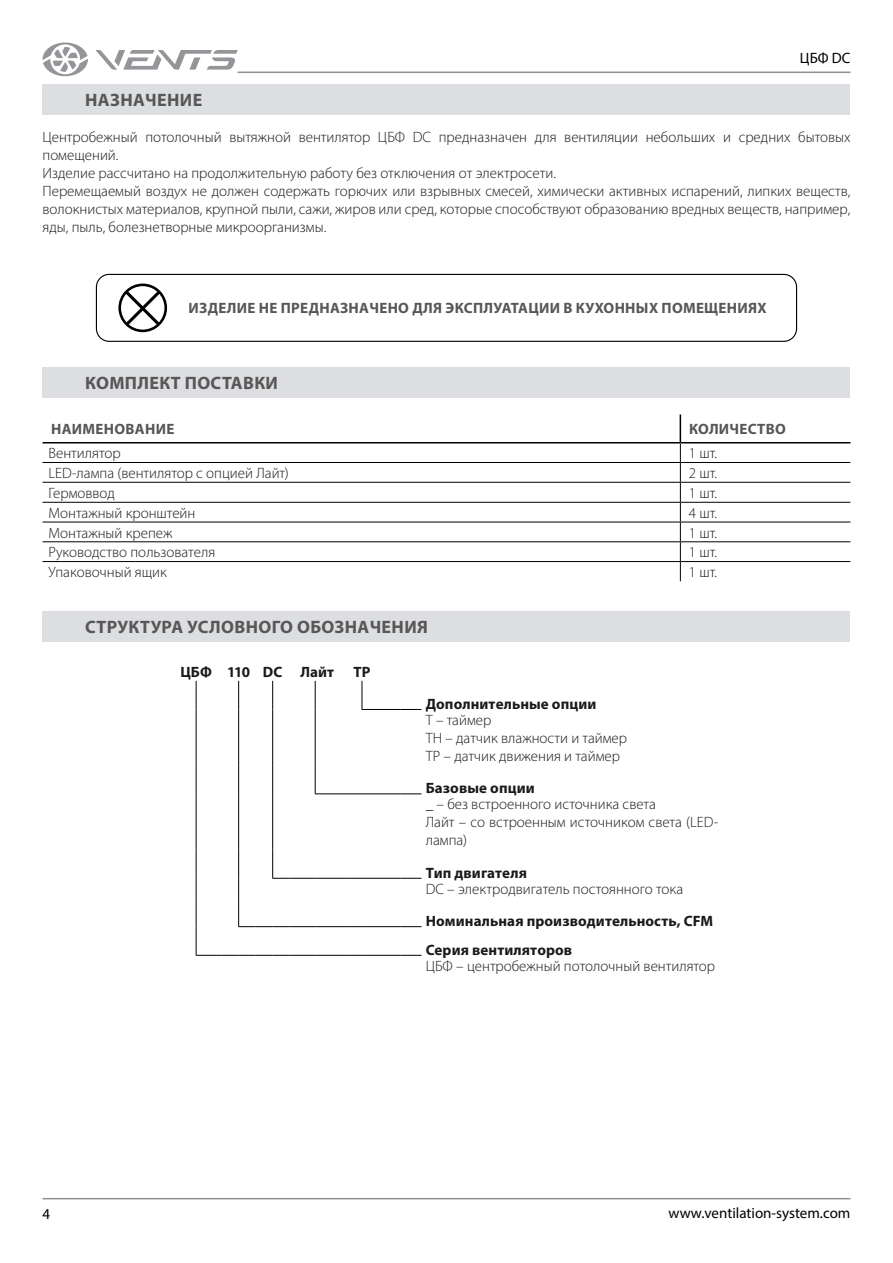
<style>
.page{position:relative;width:893px;height:1263px;background:#fff}
.page>*{position:absolute;margin:0;border:0;box-sizing:border-box;transform-origin:0 0}
.t1{font:700 18px "Myriad Pro";letter-spacing:.02em;color:#575756}
.t2{font:300 15px/18px "Myriad Pro";color:#1a1a19}
.t3{font:700 15px/28.7px "Myriad Pro";letter-spacing:.01em;color:#1a1a19}
.t4{font:700 15px "Myriad Pro";letter-spacing:.02em;color:#575756}
.t5{font:15px "Myriad Pro";color:#000}
</style>
<div class="page">
<hr style="left:43px;top:1198px;width:807px;height:1px;background:#8e9196">
<hr style="left:238px;top:72px;width:612px;height:1px;background:#8e9196">
<svg style="left:95px;top:50px;width:143px;height:20px"></svg>
<svg style="left:43px;top:43px;width:45px;height:33px"></svg>
<hr style="left:43px;top:462px;width:637px;height:1px;background:#000">
<hr style="left:680px;top:462px;width:170px;height:1px;background:#000">
<hr style="left:43px;top:482px;width:637px;height:1px;background:#000">
<hr style="left:680px;top:482px;width:170px;height:1px;background:#000">
<hr style="left:43px;top:502px;width:637px;height:1px;background:#000">
<hr style="left:680px;top:502px;width:170px;height:1px;background:#000">
<hr style="left:43px;top:522px;width:637px;height:1px;background:#000">
<hr style="left:680px;top:522px;width:170px;height:1px;background:#000">
<hr style="left:43px;top:541px;width:637px;height:1px;background:#000">
<hr style="left:680px;top:541px;width:170px;height:1px;background:#000">
<hr style="left:43px;top:561px;width:637px;height:1px;background:#000">
<hr style="left:680px;top:561px;width:170px;height:1px;background:#000">
<svg style="left:680px;top:414px;width:1px;height:167px"></svg>
<hr style="left:43px;top:442px;width:637px;height:1px;background:#000">
<hr style="left:680px;top:442px;width:170px;height:1px;background:#000">
<svg style="left:362px;top:681px;width:59px;height:29px"></svg>
<svg style="left:315px;top:681px;width:1px;height:28px"></svg>
<hr style="left:315px;top:709px;width:1px;height:56px;background:#000">
<svg style="left:315px;top:765px;width:1px;height:28px"></svg>
<hr style="left:315px;top:793px;width:30px;height:1px;background:#000">
<svg style="left:345px;top:793px;width:76px;height:1px"></svg>
<svg style="left:272px;top:681px;width:1px;height:28px"></svg>
<hr style="left:272px;top:709px;width:1px;height:56px;background:#000">
<svg style="left:272px;top:765px;width:1px;height:29px"></svg>
<hr style="left:272px;top:794px;width:1px;height:56px;background:#000">
<hr style="left:315px;top:878px;width:30px;height:1px;background:#000">
<svg style="left:345px;top:878px;width:76px;height:1px"></svg>
<svg style="left:238px;top:681px;width:1px;height:28px"></svg>
<hr style="left:238px;top:709px;width:1px;height:56px;background:#000">
<svg style="left:238px;top:765px;width:1px;height:29px"></svg>
<hr style="left:238px;top:794px;width:1px;height:56px;background:#000">
<hr style="left:315px;top:926px;width:30px;height:1px;background:#000">
<svg style="left:345px;top:926px;width:76px;height:1px"></svg>
<svg style="left:196px;top:681px;width:1px;height:28px"></svg>
<hr style="left:196px;top:709px;width:1px;height:56px;background:#000">
<svg style="left:196px;top:765px;width:1px;height:29px"></svg>
<hr style="left:196px;top:794px;width:1px;height:56px;background:#000">
<svg style="left:196px;top:850px;width:119px;height:106px"></svg>
<hr style="left:315px;top:955px;width:30px;height:1px;background:#000">
<svg style="left:345px;top:955px;width:76px;height:1px"></svg>
<div style="left:96px;top:274px;width:701px;height:68px;border:1px solid #000;border-radius:13px"></div>
<svg style="left:118px;top:284px;width:49px;height:48px"></svg>
<div style="left:43px;top:84px;width:807px;height:31px;background:#dcdee1"></div>
<div style="left:43px;top:367px;width:807px;height:30px;background:#dcdee1"></div>
<div style="left:43px;top:611px;width:807px;height:31px;background:#dcdee1"></div>
<p class="t1" style="left:85px;top:88px;width:119px">НАЗНАЧЕНИЕ</p>
<p class="t5" style="left:800px;top:49px;width:52px">ЦБФ DC</p>
<p class="t2" style="left:43px;top:128px;width:809px">Центробежный потолочный вытяжной вентилятор ЦБФ DC предназначен для вентиляции небольших и средних бытовых помещений.<br>Изделие рассчитано на продолжительную работу без отключения от электросети.<br>Перемещаемый воздух не должен содержать горючих или взрывных смесей, химически активных испарений, липких веществ, волокнистых материалов, крупной пыли, сажи, жиров или сред, которые способствуют образованию вредных веществ, например, яды, пыль, болезнетворные микроорганизмы.</p>
<p class="t4" style="left:189px;top:299px;width:580px">ИЗДЕЛИЕ НЕ ПРЕДНАЗНАЧЕНО ДЛЯ ЭКСПЛУАТАЦИИ В КУХОННЫХ ПОМЕЩЕНИЯХ</p>
<p class="t1" style="left:85px;top:371px;width:194px">КОМПЛЕКТ ПОСТАВКИ</p>
<p class="t4" style="left:51px;top:419px;width:125px">НАИМЕНОВАНИЕ</p>
<p class="t4" style="left:689px;top:419px;width:98px">КОЛИЧЕСТВО</p>
<p class="t2" style="left:49px;top:444px;width:74px">Вентилятор</p>
<p class="t2" style="left:689px;top:444px;width:30px">1 шт.</p>
<p class="t2" style="left:49px;top:464px;width:242px">LED-лампа (вентилятор с опцией Лайт)</p>
<p class="t2" style="left:689px;top:464px;width:30px">2 шт.</p>
<p class="t2" style="left:49px;top:484px;width:68px">Гермоввод</p>
<p class="t2" style="left:689px;top:484px;width:30px">1 шт.</p>
<p class="t2" style="left:49px;top:504px;width:148px">Монтажный кронштейн</p>
<p class="t2" style="left:689px;top:504px;width:30px">4 шт.</p>
<p class="t2" style="left:49px;top:524px;width:125px">Монтажный крепеж</p>
<p class="t2" style="left:689px;top:524px;width:30px">1 шт.</p>
<p class="t2" style="left:49px;top:543px;width:168px">Руководство пользователя</p>
<p class="t2" style="left:689px;top:543px;width:30px">1 шт.</p>
<p class="t2" style="left:49px;top:563px;width:120px">Упаковочный ящик</p>
<p class="t2" style="left:689px;top:563px;width:30px">1 шт.</p>
<p class="t1" style="left:85px;top:615px;width:344px">СТРУКТУРА УСЛОВНОГО ОБОЗНАЧЕНИЯ</p>
<p class="t5" style="left:43px;top:1204px;width:9px">4</p>
<p class="t3" style="left:180px;top:657px;width:155px">ЦБФ 110 DC Лайт</p>
<p class="t3" style="left:353px;top:657px;width:18px">ТР</p>
<p class="t3" style="left:426px;top:689px;width:172px">Дополнительные опции</p>
<p class="t2" style="left:426px;top:711px;width:203px">Т – таймер<br>ТН – датчик влажности и таймер<br>ТР – датчик движения и таймер</p>
<p class="t3" style="left:426px;top:774px;width:111px">Базовые опции</p>
<p class="t2" style="left:426px;top:796px;width:294px">_ – без встроенного источника света<br>Лайт – со встроенным источником света (LED&shy;лампа)</p>
<p class="t3" style="left:426px;top:858px;width:103px">Тип двигателя</p>
<p class="t2" style="left:426px;top:880px;width:259px">DC – электродвигатель постоянного тока</p>
<p class="t3" style="left:426px;top:906px;width:289px">Номинальная производительность, СFM<br>Серия вентиляторов</p>
<p class="t2" style="left:426px;top:957px;width:291px">ЦБФ – центробежный потолочный вентилятор</p>
<p class="t5" style="left:668px;top:1204px;width:183px">www.ventilation-system.com</p>
</div>
